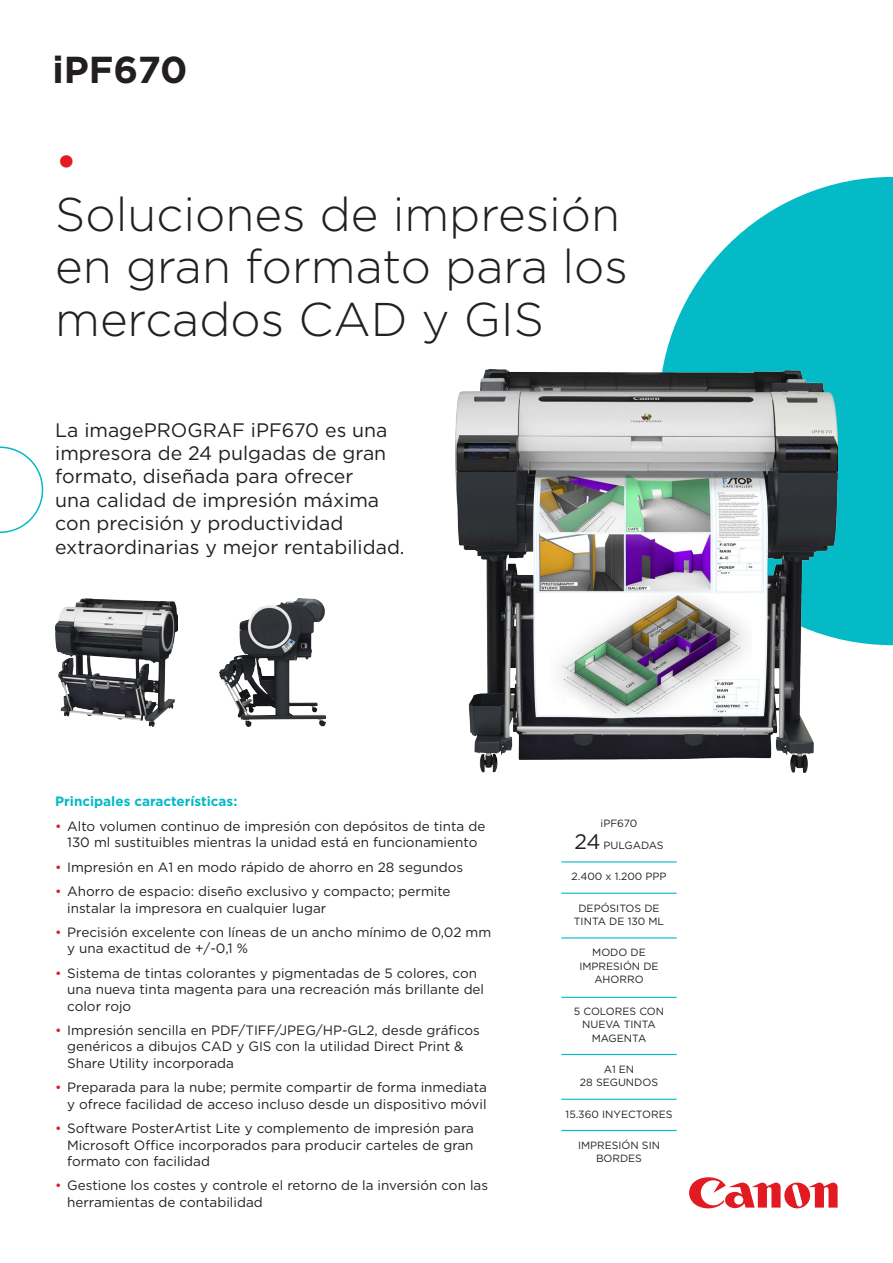
<style>
.page{position:relative;width:893px;height:1263px;background:#fff}
.page>*{position:absolute;margin:0;border:0;box-sizing:border-box;transform-origin:0 0}
.COVER_HEADER_MEDIUM{font:300 47.25px/52.5px "Gotham";color:#231f20}
.COVER_HEADER_MEDIUM-2{font:47.25px "Gotham";color:#e21a21}
.COVER_HEADER_SMALL{font:700 37.5px "Gotham";color:#231f20}
.INTRO{font:19.5px/23.4px "Gotham";color:#231f20}
.t1{font:13.5px/16.2px "Gotham";color:#231f20}
.SUBHEAD{font:700 13.5px "Gotham";color:#03bac6}
.BODY{font:10.5px/13.5px "Gotham";color:#231f20;text-align:center}
.s1{color:#e21a21}
.s2{font-size:21px}
</style>
<div class="page">
<svg style="left:689px;top:1177px;width:149px;height:31px"></svg>
<svg style="left:662px;top:177px;width:231px;height:468px;fill:#03bac6"></svg>
<svg style="left:0;top:446px;width:43px;height:87px"></svg>
<hr style="left:561px;top:861px;width:116px;height:1px;background:#03bac6">
<hr style="left:561px;top:893px;width:116px;height:1px;background:#03bac6">
<hr style="left:561px;top:937px;width:116px;height:1px;background:#03bac6">
<hr style="left:561px;top:997px;width:116px;height:1px;background:#03bac6">
<hr style="left:561px;top:1054px;width:116px;height:1px;background:#03bac6">
<hr style="left:561px;top:1099px;width:116px;height:1px;background:#03bac6">
<hr style="left:561px;top:1130px;width:116px;height:1px;background:#03bac6">
<img style="left:455px;top:370px;width:383px;height:403px">
<img style="left:55px;top:599px;width:122px;height:128px">
<img style="left:219px;top:599px;width:107px;height:128px">
<p class="COVER_HEADER_SMALL" style="left:53px;top:44px;width:137px">iPF670</p>
<p class="COVER_HEADER_MEDIUM-2" style="left:55px;top:131px;width:24px">•</p>
<p class="COVER_HEADER_MEDIUM" style="left:55px;top:186px;width:574px">Soluciones de impresión en gran formato para los mercados CAD y GIS</p>
<p class="INTRO" style="left:55px;top:418px;width:351px">La imagePROGRAF iPF670 es una impresora de 24 pulgadas de gran formato, diseñada para ofrecer<br>una calidad de impresión máxima con precisión y productividad extraordinarias y mejor rentabilidad.</p>
<p class="SUBHEAD" style="left:55px;top:792px;width:184px">Principales características:</p>
<p class="t1" style="left:55px;top:817px;width:432px;text-align:center"><span class="s1">•</span> Alto volumen continuo de impresión con depósitos de tinta de<br>130 ml sustituibles mientras la unidad está en funcionamiento</p>
<p class="t1" style="left:55px;top:858px;width:409px"><span class="s1">•</span> Impresión en A1 en modo rápido de ahorro en 28 segundos</p>
<p class="t1" style="left:67px;top:883px;width:385px;text-indent:-12px"><span class="s1">•</span> Ahorro de espacio: diseño exclusivo y compacto; permite instalar la impresora en cualquier lugar</p>
<p class="t1" style="left:67px;top:924px;width:425px;text-indent:-12px"><span class="s1">•</span> Precisión excelente con líneas de un ancho mínimo de 0,02 mm y una exactitud de +/-0,1 %</p>
<p class="t1" style="left:67px;top:965px;width:418px;text-indent:-12px"><span class="s1">•</span> Sistema de tintas colorantes y pigmentadas de 5 colores, con una nueva tinta magenta para una recreación más brillante del color rojo</p>
<p class="t1" style="left:67px;top:1022px;width:414px;text-indent:-12px"><span class="s1">•</span> Impresión sencilla en PDF/TIFF/JPEG/HP-GL2, desde gráficos genéricos a dibujos CAD y GIS con la utilidad Direct Print &amp;<br>Share Utility incorporada</p>
<p class="t1" style="left:55px;top:1079px;width:433px;text-align:right"><span class="s1">•</span> Preparada para la nube; permite compartir de forma inmediata y ofrece facilidad de acceso incluso desde un dispositivo móvil</p>
<p class="t1" style="left:67px;top:1120px;width:408px;text-align:justify;text-indent:-12px"><span class="s1">•</span> Software PosterArtist Lite y complemento de impresión para Microsoft Office incorporados para producir carteles de gran formato con facilidad</p>
<p class="t1" style="left:67px;top:1177px;width:422px;text-indent:-12px"><span class="s1">•</span> Gestione los costes y controle el retorno de la inversión con las herramientas de contabilidad</p>
<p class="BODY" style="left:601px;top:816px;width:38px">iPF670</p>
<p class="BODY" style="left:574px;top:838px;width:91px"><span class="s2">24</span> PULGADAS</p>
<p class="BODY" style="left:571px;top:869px;width:97px">2.400 x 1.200 PPP</p>
<p class="BODY" style="left:574px;top:901px;width:92px">DEPÓSITOS DE<br>TINTA DE 130 ML</p>
<p class="BODY" style="left:579px;top:945px;width:81px">MODO DE<br>IMPRESIÓN DE<br>AHORRO</p>
<p class="BODY" style="left:574px;top:1004px;width:92px">5 COLORES CON<br>NUEVA TINTA<br>MAGENTA</p>
<p class="BODY" style="left:580px;top:1062px;width:80px">A1 EN<br>28 SEGUNDOS</p>
<p class="BODY" style="left:566px;top:1107px;width:108px">15.360 INYECTORES</p>
<p class="BODY" style="left:578px;top:1138px;width:84px">IMPRESIÓN SIN<br>BORDES</p>
</div>
